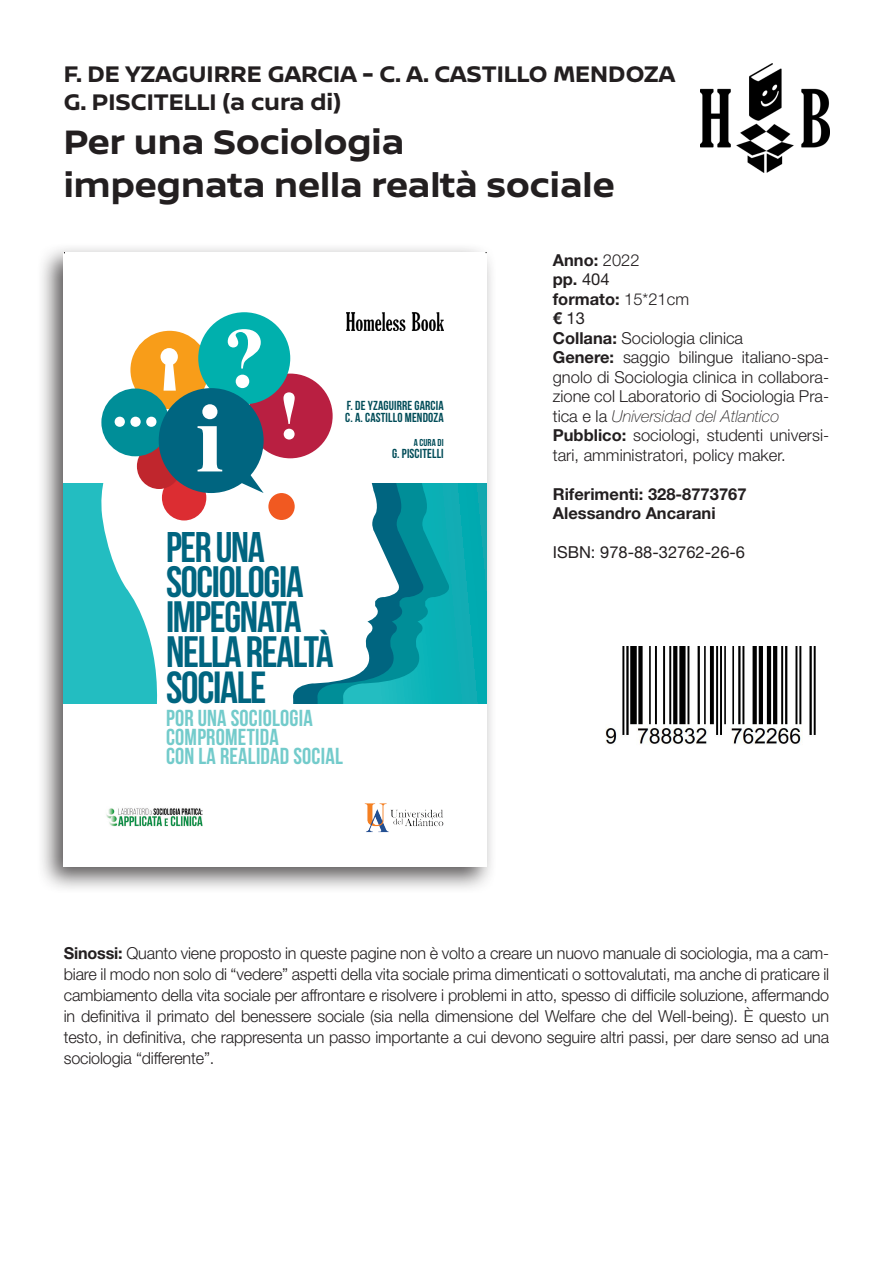
<style>
.page{position:relative;width:893px;height:1263px;background:#fff}
.page>*{position:absolute;margin:0;border:0;box-sizing:border-box;transform-origin:0 0}
.t1{font:45px "Bebas Neue";letter-spacing:-.03em;color:#006580}
.t2{font:43.95px/35.1px "Bebas Neue";letter-spacing:-.03em;color:#006580}
.t3{font:42.9px "Bebas Neue";letter-spacing:-.03em;color:#006580}
.t4{font:700 36px "Nissan Brand";color:#231f20}
.t5{font:700 24px/28.8px "Nissan Brand";color:#231f20}
.t6{font:23.1px/19px "Bebas Neue";letter-spacing:.01em;color:#73cbcb}
.t7{font:300 16.5px/21px "Helvetica Neue LT";color:#231f20;text-align:justify}
.t8{font:700 16.5px "Helvetica Neue LT";color:#231f20}
.t9{font:16.5px "Helvetica Neue LT";color:#231f20}
.t10{font:13.05px/12px "Bebas Neue";letter-spacing:.01em;color:#004c58}
.t11{font:10.05px "Bebas Neue";letter-spacing:.01em;color:#004c58}
.s1{font-weight:300}
.s2{font-weight:400}
.s3{font-weight:700}
.s4{font-weight:100;font-style:italic}
</style>
<div class="page">
<div style="left:37px;top:242px;width:460px;height:652px;background:#231f20;opacity:.75"></div>
<div style="left:64px;top:253px;width:423px;height:613px;background:#fff"></div>
<svg style="left:64px;top:483px;width:423px;height:221px;background:#15b3b9"></svg>
<svg style="left:427px;top:483px;width:25px;height:221px;background:#09abb1"></svg>
<svg style="left:402px;top:483px;width:25px;height:221px;background:#03929d"></svg>
<svg style="left:96px;top:483px;width:306px;height:221px"></svg>
<div style="left:248px;top:374px;width:85px;height:84px;background:#b91f41;border-radius:50%"></div>
<div style="left:130px;top:331px;width:79px;height:78px;background:#f89d19;border-radius:50%"></div>
<div style="left:162px;top:475px;width:44px;height:45px;background:#dc2d32;border-radius:50%"></div>
<div style="left:137px;top:443px;width:44px;height:46px;background:#c0262d;border-radius:50%"></div>
<div style="left:268px;top:493px;width:27px;height:27px;background:#f15921;border-radius:50%"></div>
<div style="left:101px;top:388px;width:68px;height:68px;background:#008e98;border-radius:50%"></div>
<div style="left:198px;top:312px;width:92px;height:92px;background:#00b0ad;border-radius:50%"></div>
<svg style="left:228px;top:329px;width:33px;height:59px"></svg>
<svg style="left:283px;top:392px;width:12px;height:47px"></svg>
<svg style="left:115px;top:417px;width:41px;height:10px"></svg>
<svg style="left:161px;top:348px;width:17px;height:43px"></svg>
<div style="left:159px;top:388px;width:105px;height:105px;background:#006580;border-radius:50%"></div>
<svg style="left:198px;top:404px;width:24px;height:67px"></svg>
<svg style="left:232px;top:471px;width:32px;height:22px"></svg>
<img style="left:106px;top:808px;width:97px;height:19px">
<img style="left:365px;top:803px;width:79px;height:29px">
<img style="left:346px;top:313px;width:98px;height:17px">
<img style="left:700px;top:64px;width:129px;height:108px">
<img style="left:605px;top:646px;width:211px;height:99px">
<p class="t5" style="left:64px;top:58px;width:613px">F. DE YZAGUIRRE GARCIA - C. A. CASTILLO MENDOZA<br>G. PISCITELLI (a cura di)</p>
<p class="t4" style="left:64px;top:116px;width:342px">Per una Sociologia</p>
<p class="t4" style="left:64px;top:159px;width:552px">impegnata nella realtà sociale</p>
<p class="t10" style="left:345px;top:399px;width:100px">F. DE YZAGUIRRE GARCIA<br>C. A. CASTILLO MENDOZA</p>
<p class="t11" style="left:414px;top:437px;width:32px">A CURA DI</p>
<p class="t10" style="left:392px;top:448px;width:53px">G. PISCITELLI</p>
<h3 class="t3" style="left:166px;top:524px;width:100px">PER UNA</h3>
<h2 class="t2" style="left:166px;top:564px;width:169px">SOCIOLOGIA<br>IMPEGNATA<br>NELLA REALTÀ</h2>
<h1 class="t1" style="left:166px;top:663px;width:102px">SOCIALE</h1>
<h3 class="t6" style="left:166px;top:708px;width:178px">POR UNA SOCIOLOGIA<br>COMPROMETIDA<br>CON LA REALIDAD SOCIAL</h3>
<p class="t8" style="left:553px;top:249px;width:88px">Anno: <span class="s1">2022</span></p>
<p class="t8" style="left:553px;top:269px;width:58px">pp. <span class="s2">404</span></p>
<p class="t8" style="left:553px;top:288px;width:138px">formato: <span class="s1">15*21cm</span></p>
<p class="t9" style="left:553px;top:308px;width:34px"><span class="s3">€</span> 13</p>
<p class="t7" style="left:553px;top:327px;width:192px"><span class="s3">Collana:</span> Sociologia clinica</p>
<p class="t7" style="left:553px;top:347px;width:278px;line-height:19.5px"><span class="s3">Genere:</span> saggio bilingue italiano-spa&shy;gnolo di Sociologia clinica in collabora&shy;zione col Laboratorio di Sociologia Pra&shy;tica e la <span class="s4">Universidad del Atlantico</span></p>
<p class="t7" style="left:553px;top:425px;width:278px;line-height:19.5px"><span class="s3">Pubblico:</span> sociologi, studenti universi&shy;tari, amministratori, policy maker.</p>
<p class="t8" style="left:553px;top:483px;width:195px">Riferimenti: 328-8773767</p>
<p class="t8" style="left:553px;top:503px;width:164px">Alessandro Ancarani</p>
<p class="t9" style="left:553px;top:542px;width:194px">ISBN: 978-88-32762-26-6</p>
<p class="t7" style="left:64px;top:942px;width:767px"><span class="s3">Sinossi:</span> Quanto viene proposto in queste pagine non è volto a creare un nuovo manuale di sociologia, ma a cam&shy;biare il modo non solo di “vedere” aspetti della vita sociale prima dimenticati o sottovalutati, ma anche di praticare il cambiamento della vita sociale per affrontare e risolvere i problemi in atto, spesso di difficile soluzione, affermando in definitiva il primato del benessere sociale (sia nella dimensione del Welfare che del Well-being). È questo un testo, in definitiva, che rappresenta un passo importante a cui devono seguire altri passi, per dare senso ad una sociologia “differente”.</p>
</div>
